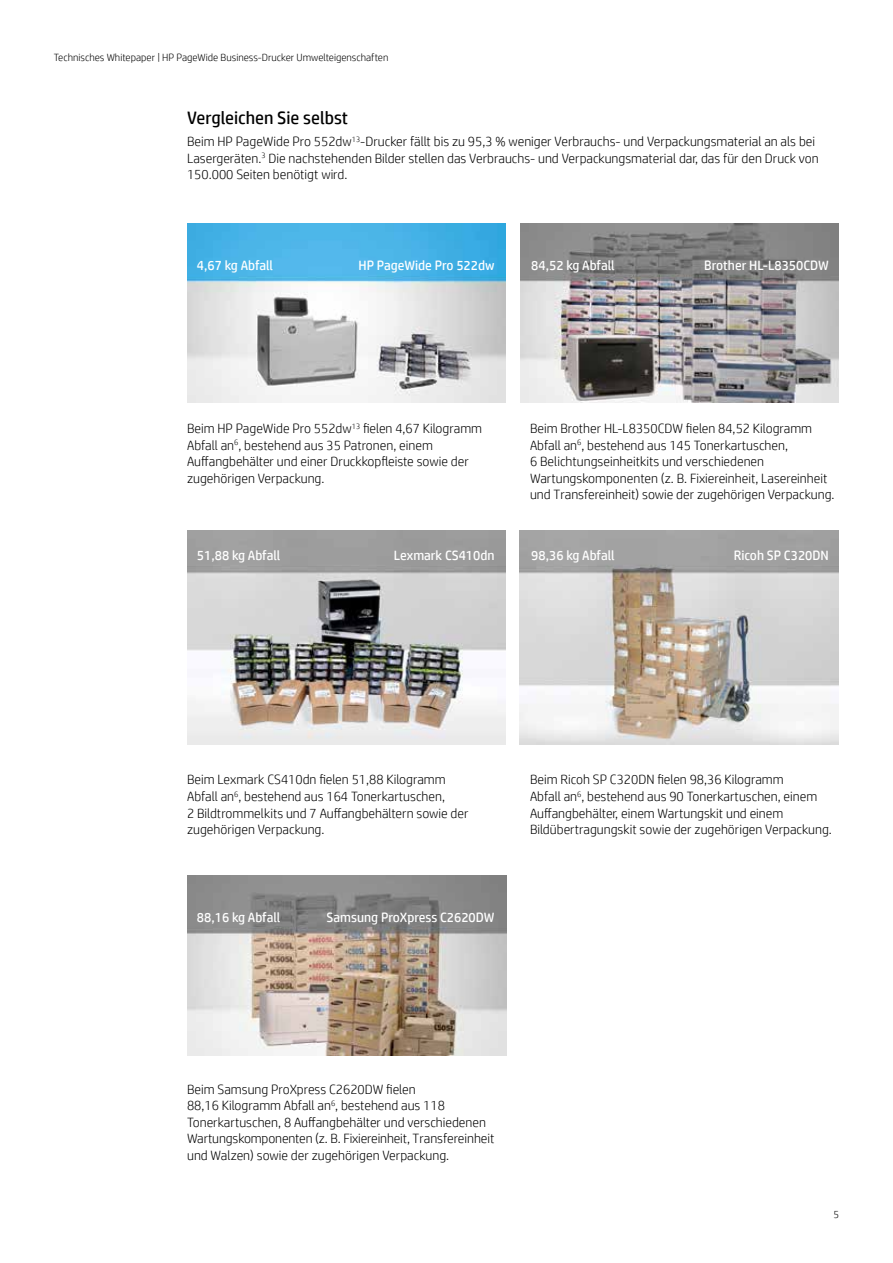
<style>
.page{position:relative;width:893px;height:1263px;background:#fff}
.page>*{position:absolute;margin:0;border:0;box-sizing:border-box;transform-origin:0 0}
.t1{font:18px "HP Simplified";color:#000}
.t2{font:300 13.5px/16.5px "HP Simplified";color:#000}
.t3{font:13.5px "HP Simplified";color:#fff}
.t4{font:300 10.5px "HP Simplified";color:#000}
</style>
<div class="page">
<img style="left:187px;top:223px;width:319px;height:180px">
<img style="left:520px;top:223px;width:319px;height:180px">
<img style="left:187px;top:531px;width:319px;height:213px">
<img style="left:520px;top:531px;width:319px;height:213px">
<img style="left:187px;top:876px;width:319px;height:179px">
<p class="t4" style="left:54px;top:50px;width:336px">Technisches Whitepaper | HP PageWide Business-Drucker Umwelteigenschaften</p>
<h1 class="t1" style="left:187px;top:106px;width:163px">Vergleichen Sie selbst</h1>
<p class="t2" style="left:187px;top:133px;width:633px">Beim HP PageWide Pro 552dw<sup>13</sup>-Drucker fällt bis zu 95,3 % weniger Verbrauchs- und Verpackungsmaterial an als bei<br>Lasergeräten. <sup>3</sup> Die nachstehenden Bilder stellen das Verbrauchs- und Verpackungsmaterial dar, das für den Druck von<br>150.000 Seiten benötigt wird.</p>
<p class="t3" style="left:197px;top:256px;width:78px">4,67 kg Abfall</p>
<p class="t3" style="left:358px;top:256px;width:138px">HP PageWide Pro 522dw</p>
<p class="t3" style="left:531px;top:256px;width:85px">84,52 kg Abfall</p>
<p class="t3" style="left:704px;top:256px;width:126px">Brother HL-L8350CDW</p>
<p class="t2" style="left:187px;top:420px;width:297px">Beim HP PageWide Pro 552dw<sup>13</sup> fielen 4,67 Kilogramm Abfall an<sup>6</sup>, bestehend aus 35 Patronen, einem Auffangbehälter und einer Druckkopfleiste sowie der zugehörigen Verpackung.</p>
<p class="t2" style="left:530px;top:420px;width:306px">Beim Brother HL-L8350CDW fielen 84,52 Kilogramm Abfall an<sup>6</sup>, bestehend aus 145 Tonerkartuschen,<br>6 Belichtungseinheitkits und verschiedenen Wartungskomponenten (z. B. Fixiereinheit, Lasereinheit und Transfereinheit) sowie der zugehörigen Verpackung.</p>
<p class="t3" style="left:197px;top:546px;width:85px">51,88 kg Abfall</p>
<p class="t3" style="left:394px;top:546px;width:102px">Lexmark CS410dn</p>
<p class="t3" style="left:531px;top:546px;width:85px">98,36 kg Abfall</p>
<p class="t3" style="left:734px;top:546px;width:97px">Ricoh SP C320DN</p>
<p class="t2" style="left:187px;top:771px;width:283px">Beim Lexmark CS410dn fielen 51,88 Kilogramm Abfall an<sup>6</sup>, bestehend aus 164 Tonerkartuschen,<br>2 Bildtrommelkits und 7 Auffangbehältern sowie der zugehörigen Verpackung.</p>
<p class="t2" style="left:530px;top:771px;width:303px">Beim Ricoh SP C320DN fielen 98,36 Kilogramm<br>Abfall an<sup>6</sup>, bestehend aus 90 Tonerkartuschen, einem Auffangbehälter, einem Wartungskit und einem Bildübertragungskit sowie der zugehörigen Verpackung.</p>
<p class="t3" style="left:197px;top:908px;width:85px">88,16 kg Abfall</p>
<p class="t3" style="left:327px;top:908px;width:169px">Samsung ProXpress C2620DW</p>
<p class="t2" style="left:187px;top:1080px;width:309px">Beim Samsung ProXpress C2620DW fielen<br>88,16 Kilogramm Abfall an<sup>6</sup>, bestehend aus 118<br>Tonerkartuschen, 8 Auffangbehälter und verschiedenen Wartungskomponenten (z. B. Fixiereinheit, Transfereinheit und Walzen) sowie der zugehörigen Verpackung.</p>
<p class="t4" style="left:833px;top:1207px;width:7px">5</p>
</div>
